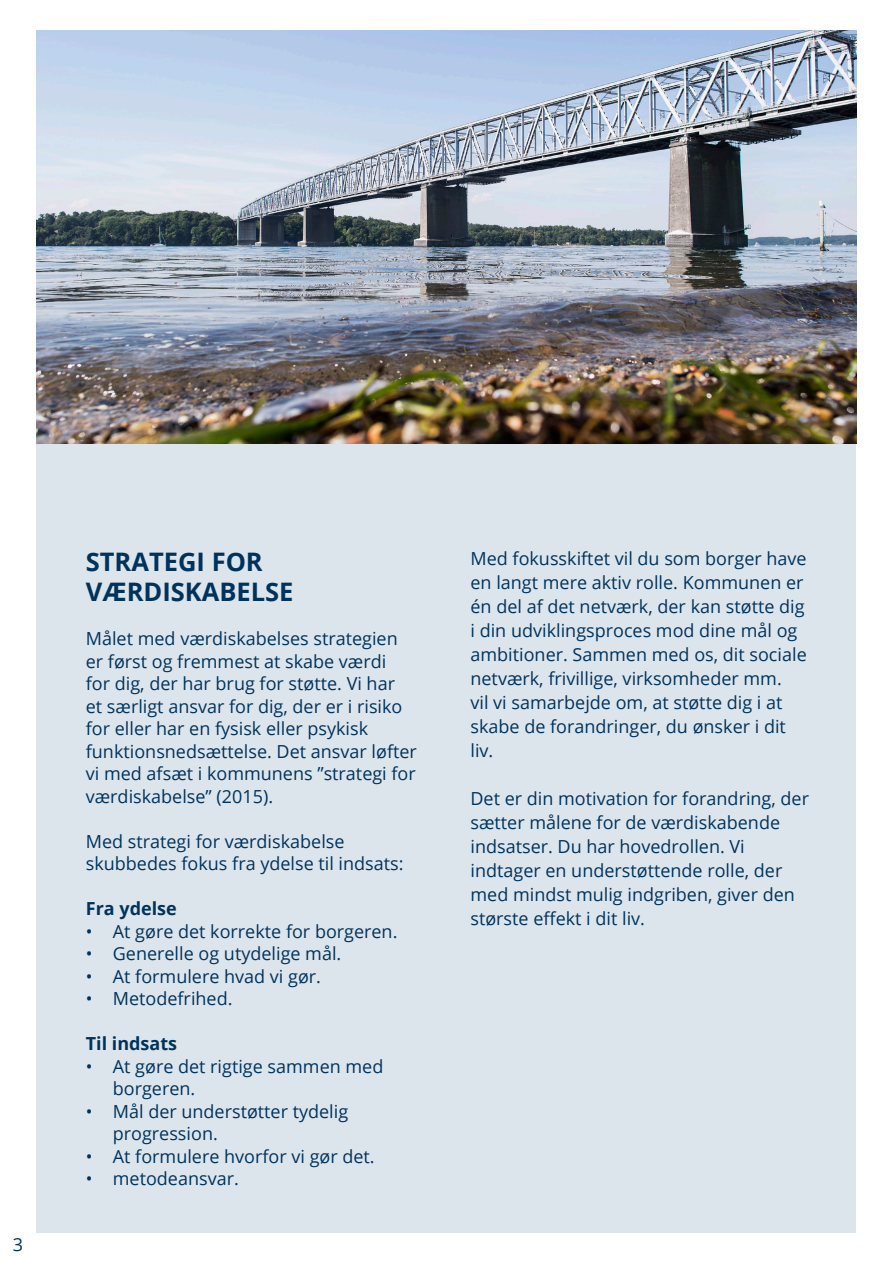
<style>
.page{position:relative;width:893px;height:1263px;background:#fff}
.page>*{position:absolute;margin:0;border:0;box-sizing:border-box;transform-origin:0 0}
.t1{font:700 25.5px "Open Sans";color:#00335c}
.t2{font:18px/24px "Open Sans";color:#00335c}
.t3{font:700 18px "Open Sans";color:#00335c}
</style>
<div class="page">
<div style="left:37px;top:443px;width:819px;height:789px;background:#dde5ec"></div>
<img style="left:37px;top:31px;width:819px;height:412px">
<p class="t2" style="left:13px;top:1232px;width:12px">3</p>
<p class="t1" style="left:86px;top:543px;width:178px">STRATEGI FOR</p>
<p class="t1" style="left:86px;top:574px;width:209px">VÆRDISKABELSE</p>
<p class="t2" style="left:86px;top:627px;width:333px;line-height:22.5px">Målet med værdiskabelses strategien er først og fremmest at skabe værdi<br>for dig, der har brug for støtte. Vi har<br>et særligt ansvar for dig, der er i risiko for eller har en fysisk eller psykisk funktionsnedsættelse. Det ansvar løfter vi med afsæt i kommunens ”strategi for værdiskabelse” (2015).</p>
<p class="t2" style="left:86px;top:829px;width:319px;line-height:22.5px">Med strategi for værdiskabelse skubbedes fokus fra ydelse til indsats:</p>
<p class="t3" style="left:86px;top:896px;width:92px">Fra ydelse</p>
<p class="t2" style="left:86px;top:919px;width:313px">• At gøre det korrekte for borgeren.</p>
<p class="t2" style="left:86px;top:941px;width:257px">• Generelle og utydelige mål.</p>
<p class="t2" style="left:86px;top:964px;width:237px">• At formulere hvad vi gør.</p>
<p class="t2" style="left:86px;top:986px;width:148px">• Metodefrihed.</p>
<p class="t3" style="left:86px;top:1031px;width:93px">Til indsats</p>
<p class="t2" style="left:113px;top:1054px;width:272px;line-height:22.5px;text-indent:-27px">• At gøre det rigtige sammen med borgeren.</p>
<p class="t2" style="left:113px;top:1099px;width:237px;line-height:22.5px;text-indent:-27px">• Mål der understøtter tydelig progression.</p>
<p class="t2" style="left:86px;top:1144px;width:290px">• At formulere hvorfor vi gør det.</p>
<p class="t2" style="left:86px;top:1166px;width:154px">• metodeansvar.</p>
<p class="t2" style="left:470px;top:546px;width:338px">Med fokusskiftet vil du som borger have en langt mere aktiv rolle. Kommunen er én del af det netværk, der kan støtte dig i din udviklingsproces mod dine mål og ambitioner. Sammen med os, dit sociale netværk, frivillige, virksomheder mm.<br>vil vi samarbejde om, at støtte dig i at skabe de forandringer, du ønsker i dit liv.</p>
<p class="t2" style="left:470px;top:786px;width:340px">Det er din motivation for forandring, der sætter målene for de værdiskabende indsatser. Du har hovedrollen. Vi indtager en understøttende rolle, der med mindst mulig indgriben, giver den største effekt i dit liv.</p>
</div>
